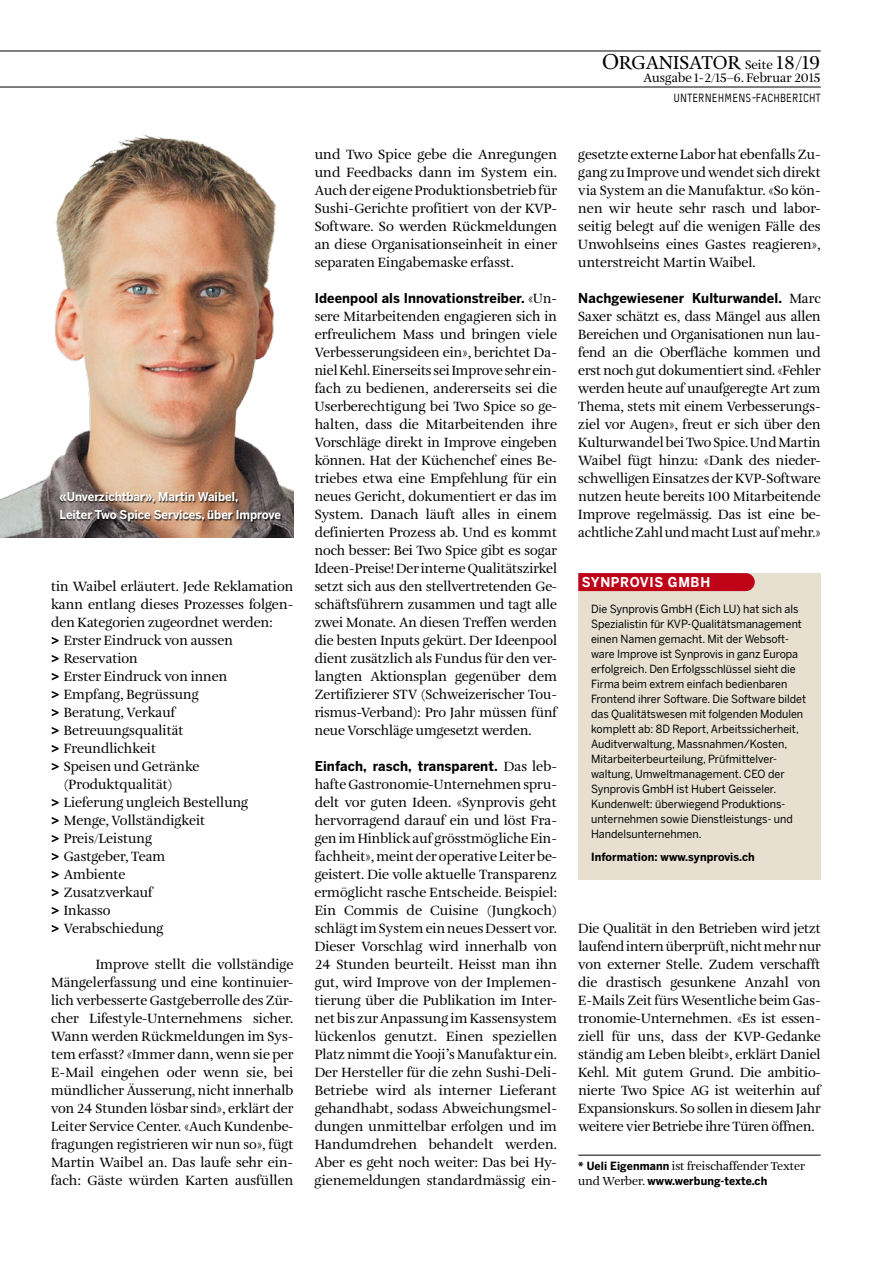
<style>
.page{position:relative;width:893px;height:1263px;background:#fff}
.page>*{position:absolute;margin:0;border:0;box-sizing:border-box;transform-origin:0 0}
.t1{font:19.5px "Amalia Pro";color:#000}
.t2{font:13.8px/18px "Amalia Pro";color:#000;text-align:justify}
.t3{font:700 13.5px "Benton Sans";letter-spacing:.01em;color:#000;scale:.96 1}
.t4{font:700 13.5px "Benton Sans";letter-spacing:.01em;color:#000;scale:.95 1}
.t5{font:700 13.5px "Benton Sans";letter-spacing:.18em;color:#fff;scale:.95 1}
.t6{font:12.75px/12.8px "Amalia Pro";color:#000;text-align:right}
.t7{font:700 12px/18px "Benton Sans";color:#fff;scale:.95 1}
.t8{font:12px "Amalia Pro";color:#000}
.t9{font:12px "Typestar";letter-spacing:.025em;color:#000;scale:.95 1}
.t10{font:11.25px/15px "Benton Sans";color:#000;scale:.95 1}
.t11{font:700 11.25px "Benton Sans";letter-spacing:.01em;color:#000;scale:.95 1}
.s1{font-family:"Benton Sans";font-weight:700;font-size:13.5px}
.s2{font-family:"Amalia Pro";font-weight:400;font-size:13.8px}
.s3{font-size:22.5px}
.s4{font-size:19.5px}
.s5{font-family:"Benton Sans";font-weight:700;font-size:11.25px}
.s6{font-family:"Amalia Pro";font-weight:400;font-size:12px}
</style>
<div class="page">
<hr style="left:0;top:51px;width:821px;height:1px;background:#000">
<hr style="left:0;top:87px;width:821px;height:1px;background:#000">
<div style="left:578px;top:573px;width:243px;height:306px;background:#e7e0d1"></div>
<hr style="left:578px;top:1155px;width:243px;height:1px;background:#000">
<svg style="left:578px;top:573px;width:177px;height:18px"></svg>
<img style="left:0;top:135px;width:293px;height:402px">
<div style="left:59px;top:492px;width:223px;height:31px;background:#000;opacity:.75"></div>
<p class="t7" style="left:60px;top:488px;width:235px">«Unverzichtbar», Martin Waibel,<br>Leiter Two Spice Services, über I mprove</p>
<p class="t2" style="left:51px;top:578px;width:244px">tin Waibel erläutert. Jede Reklamation</p>
<p class="t2" style="left:51px;top:596px;width:244px">kann entlang dieses Prozesses folgen-</p>
<p class="t2" style="left:51px;top:614px;width:223px">den Kategorien zugeordnet werden:</p>
<p class="t2" style="left:51px;top:632px;width:183px"><span class="s1">&gt;</span> Erster Eindruck von aussen</p>
<p class="t2" style="left:51px;top:650px;width:88px"><span class="s1">&gt;</span> Reservation</p>
<p class="t2" style="left:51px;top:668px;width:178px"><span class="s1">&gt;</span> Erster Eindruck von innen</p>
<p class="t2" style="left:51px;top:686px;width:149px"><span class="s1">&gt;</span> Empfang, Begrüssung</p>
<p class="t2" style="left:51px;top:704px;width:126px"><span class="s1">&gt;</span> Beratung, Verkauf</p>
<p class="t2" style="left:51px;top:722px;width:134px"><span class="s1">&gt;</span> Betreuungsqualität</p>
<p class="t2" style="left:51px;top:740px;width:107px"><span class="s1">&gt;</span> Freundlichkeit</p>
<p class="t2" style="left:51px;top:758px;width:150px"><span class="s1">&gt;</span> Speisen und Getränke</p>
<p class="t2" style="left:64px;top:776px;width:110px">(Produktqualität)</p>
<p class="t2" style="left:51px;top:794px;width:199px"><span class="s1">&gt;</span> Lieferung ungleich Bestellung</p>
<p class="t2" style="left:51px;top:812px;width:156px"><span class="s1">&gt;</span> Menge, Vollständigkeit</p>
<p class="t2" style="left:51px;top:830px;width:103px"><span class="s1">&gt;</span> Preis/Leistung</p>
<p class="t2" style="left:51px;top:848px;width:116px"><span class="s1">&gt;</span> Gastgeber, Team</p>
<p class="t2" style="left:51px;top:866px;width:76px"><span class="s1">&gt;</span> Ambiente</p>
<p class="t2" style="left:51px;top:884px;width:103px"><span class="s1">&gt;</span> Zusatzverkauf</p>
<p class="t2" style="left:51px;top:902px;width:61px"><span class="s1">&gt;</span> Inkasso</p>
<p class="t2" style="left:51px;top:920px;width:114px"><span class="s1">&gt;</span> Verabschiedung</p>
<p class="t2" style="left:51px;top:956px;width:244px;text-indent:45px">Improve stellt die vollständige Mängelerfassung und eine kontinuier&shy;lich verbesserte Gastgeberrolle des Zür&shy;cher Lifestyle-Unternehmens sicher.<br>Wann werden Rückmeldungen im Sys&shy;tem erfasst? «Immer dann, wenn sie per E-Mail eingehen oder wenn sie, bei mündlicher Äusserung, nicht innerhalb von 24 Stunden lösbar sind», erklärt der Leiter Service Center. «Auch Kundenbe&shy;fragungen registrieren wir nun so», fügt Martin Waibel an. Das laufe sehr ein&shy;fach: Gäste würden Karten ausfüllen</p>
<p class="t2" style="left:315px;top:146px;width:244px">und Two Spice gebe die Anregungen und Feedbacks dann im System ein.<br>Auchder eigene Produktionsbetrieb für Sushi-Gerichte profitiert von der KVP-Software. So werden Rückmeldungen an diese Organisationseinheit in einer separaten Eingabemaske erfasst.</p>
<p class="t4" style="left:315px;top:290px;width:257px">Ideenpool als I nnovationstreiber. <span class="s2">«Un-</span></p>
<p class="t2" style="left:315px;top:308px;width:244px">sere Mitarbeitenden engagieren sich in erfreulichem Mass und bringen viele Verbesserungsideen ein», berichtet Da&shy;nielKehl.Einerseits seiImprove sehr ein&shy;fach zu bedienen, andererseits sei die Userberechtigung bei Two Spice so ge&shy;halten, dass die Mitarbeitenden ihre Vorschläge direkt in Improve eingeben können. Hat der Küchenchef eines Be&shy;triebes etwa eine Empfehlung für ein neues Gericht, dokumentiert er das im System. Danach läuft alles in einem definierten Prozess ab. Und es kommt noch besser: Bei Two Spice gibt es sogar Ideen-Preise!Der interneQualitätszirkel setzt sich aus den stellvertretenden Ge&shy;schäftsführern zusammen und tagt alle zwei Monate. An diesen Treffen werden die besten Inputs gekürt. Der Ideenpool dient zusätzlich als Fundus für den ver&shy;langten Aktionsplan gegenüber dem Zertifizierer STV (Schweizerischer Tou&shy;rismus-Verband): Pro Jahr müssen fünf neue Vorschläge umgesetzt werden.</p>
<p class="t3" style="left:315px;top:758px;width:254px">Einfach, rasch, transparent. <span class="s2">Das leb-</span></p>
<p class="t2" style="left:315px;top:776px;width:244px;text-align:left">hafte Gastronomie-Unternehmenspru&shy;delt vor guten Ideen. «Synprovis geht hervorragend darauf ein und löst Fra&shy;genimHinblick auf grösstmöglicheEin&shy;fachheit»,meintder operative Leiter be&shy;geistert. Die volle aktuelle Transparenz ermöglicht rasche Entscheide. Beispiel:<br>Ein Commis de Cuisine (Jungkoch) schlägtimSystemeinneuesDessert vor.<br>Dieser Vorschlag wird innerhalb von 24 Stunden beurteilt. Heisst man ihn gut, wird Improve von der Implemen&shy;tierung über die Publikation im Inter&shy;net bis zurAnpassung imKassensystem lückenlos genutzt. Einen speziellen Platz nimmt die Yooji’s Manufaktur ein.<br>Der Hersteller für die zehn Sushi-Deli-Betriebe wird als interner Lieferant gehandhabt, sodass Abweichungsmel&shy;dungen unmittelbar erfolgen und im Handumdrehen behandelt werden.<br>Aber es geht noch weiter: Das bei Hy&shy;gienemeldungen standardmässig ein-</p>
<h1 class="t1" style="left:602px;top:51px;width:31px"><span class="s3">O</span>rganisator</h1>
<p class="t6" style="left:644px;top:59px;width:179px">Seite <span class="s4">18/19<br></span>Ausgabe 1-2/15–6. Februar 2015</p>
<p class="t9" style="left:673px;top:91px;width:150px">UNTERNEHMENS-FACHBERICHT</p>
<p class="t2" style="left:578px;top:146px;width:244px">gesetzte externe Laborhat ebenfallsZu&shy;gang zuImproveund wendet sichdirekt via System an die Manufaktur. «So kön&shy;nen wir heute sehr rasch und labor&shy;seitig belegt auf die wenigen Fälle des Unwohlseins eines Gastes reagieren», unterstreicht Martin Waibel.</p>
<p class="t3" style="left:578px;top:290px;width:254px">Nachgewiesener Kulturwandel. <span class="s2">Marc</span></p>
<p class="t2" style="left:578px;top:308px;width:244px">Saxer schätzt es, dass Mängel aus allen Bereichen und Organisationen nun lau&shy;fend an die Oberfläche kommen und erst noch gut dokumentiert sind. «Fehler werden heute auf unaufgeregte Art zum Thema, stets mit einem Verbesserungs&shy;ziel vor Augen», freut er sich über den KulturwandelbeiTwoSpice.UndMartin Waibel fügt hinzu: «Dank des nieder&shy;schwelligen Einsatzes der KVP-Software nutzen heute bereits 100 Mitarbeitende Improve regelmässig. Das ist eine be&shy;achtlicheZahlundmachtLust aufmehr.»</p>
<p class="t5" style="left:582px;top:574px;width:137px">Synprovis GmbH</p>
<p class="t10" style="left:591px;top:602px;width:228px">Die Synprovis GmbH (Eich LU) hat sich als Spezialistin für KVP-Qualitätsmanagement einen Namen gemacht. Mit der Websoft&shy;ware Improve ist Synprovis in ganz Europa erfolgreich. Den Erfolgsschlüssel sieht die Firma beim extrem einfach bedienbaren Frontend ihrer Software. Die Software bildet das Qualitätswesen mit folgenden Modulen komplett ab: 8D Report, Arbeitssicherheit, Auditverwaltung, Massnahmen/Kosten, Mitarbeiterbeurteilung, Prüfmittelver&shy;waltung, Umweltmanagement. CEO der Synprovis GmbH ist Hubert Geisseler.<br>Kundenwelt: überwiegend Produktions&shy;unternehmen sowie Dienstleistungs- und Handelsunternehmen.</p>
<p class="t11" style="left:591px;top:850px;width:174px">I nformation: www.synprovis.ch</p>
<p class="t2" style="left:578px;top:920px;width:244px;text-align:left">Die Qualität in den Betrieben wird jetzt laufendinternüberprüft,nichtmehrnur von externer Stelle. Zudem verschafft die drastisch gesunkene Anzahl von E-Mails Zeit fürs Wesentliche beim Gas&shy;tronomie-Unternehmen. «Es ist essen&shy;ziell für uns, dass der KVP-Gedanke ständig am Leben bleibt», erklärt Daniel Kehl. Mit gutem Grund. Die ambitio&shy;nierte Two Spice AG ist weiterhin auf Expansionskurs. So sollen in diesem Jahr weitere vier Betriebe ihre Türen öffnen.</p>
<p class="t8" style="left:578px;top:1159px;width:228px"><span class="s5">* Ueli Eigenmann</span> ist freischaffender Texter</p>
<p class="t11" style="left:578px;top:1174px;width:200px"><span class="s6">und Werber.</span> www.werbung-texte.ch</p>
</div>
